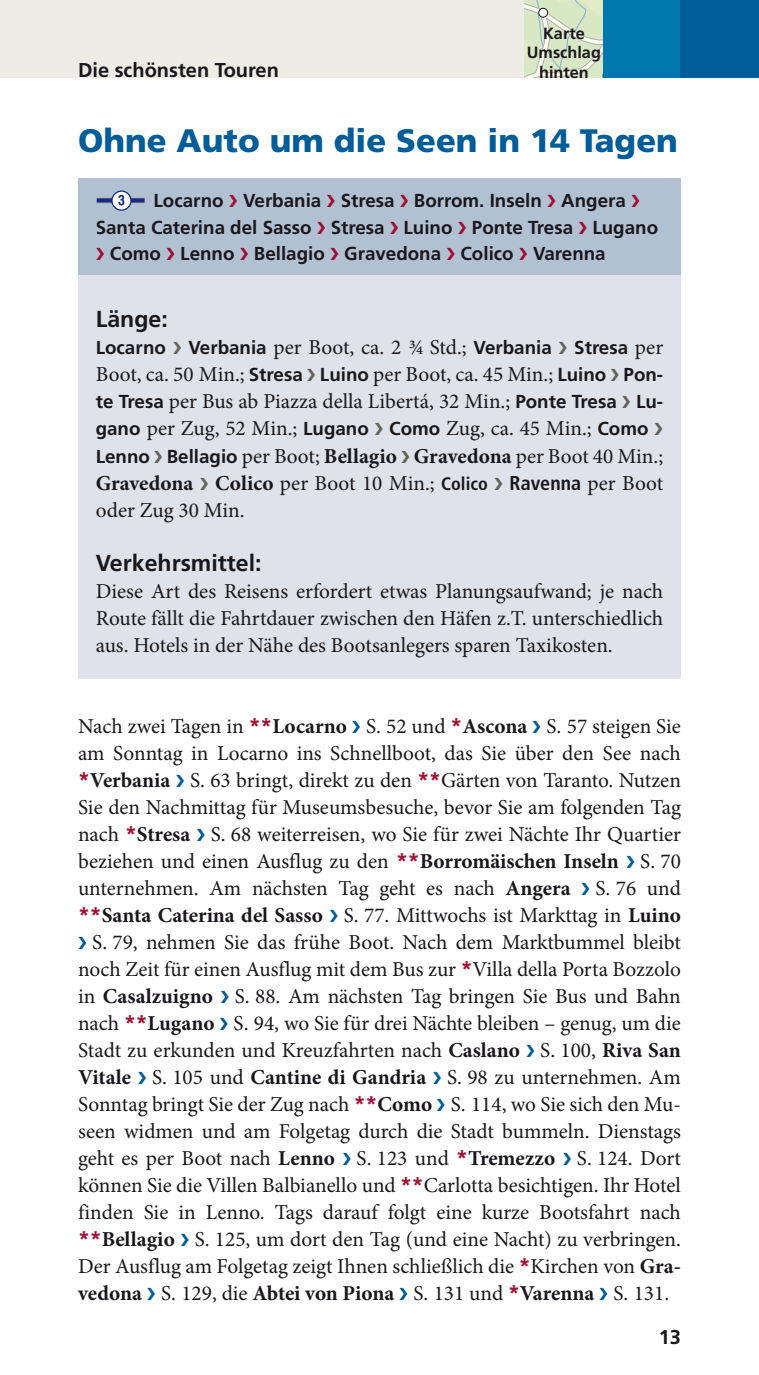
<style>
.page{position:relative;width:759px;height:1375px;background:#fff}
.page>*{position:absolute;margin:0;border:0;box-sizing:border-box;transform-origin:0 0}
.t1{font:900 32.5px "Frutiger LT Pro";color:#005d97}
.t2{font:700 23px "Frutiger LT Pro";color:#1a171c}
.t3{font:21.25px/27px "Minion Pro";color:#1a171c;text-align:justify}
.t4{font:700 20px "Frutiger LT Pro";color:#1a171c}
.t5{font:700 18.75px/27px "Frutiger LT Pro";color:#1a171c}
.t6{font:700 16.25px/19.8px "Frutiger LT Pro";color:#1a171c;text-align:center}
.s1{color:#a10d33}
.s2{color:#656459}
.s3{font-family:"Minion Pro";font-weight:400;font-size:21.25px}
.s4{font-family:"Frutiger LT Pro";font-weight:700;font-size:18.75px}
.s5{font-weight:700}
.s6{font-family:"Frutiger LT Pro";font-weight:700;font-stretch:condensed;font-size:18px}
.s7{font-family:"Frutiger LT Pro";font-weight:700;font-stretch:condensed;font-size:20px}
.s8{font-family:"Frutiger LT Pro";font-weight:700;color:#a10d33}
.s9{color:#005d97}
</style>
<div class="page">
<div style="left:0;top:0;width:758px;height:78px;background:#edece7"></div>
<div style="left:602px;top:0;width:156px;height:78px;background:#0078af"></div>
<div style="left:680px;top:0;width:78px;height:78px;background:#005d97"></div>
<div style="left:78px;top:178px;width:602px;height:501px;background:#dfe2ea"></div>
<div style="left:78px;top:178px;width:602px;height:96px;background:#b2c1d2"></div>
<div style="left:97px;top:197px;width:47px;height:7px;background:#b1b3b4"></div>
<div style="left:97px;top:198px;width:47px;height:5px;background:#172983"></div>
<svg style="left:112px;top:191px;width:19px;height:19px"></svg>
<div style="left:111px;top:190px;width:20px;height:21px;border:1px solid #172983;border-radius:50%"></div>
<svg style="left:118px;top:195px;width:6px;height:10px"></svg>
<svg style="left:524px;top:0;width:78px;height:78px;background:#d8e5c8"></svg>
<div style="left:538px;top:8px;width:9px;height:9px;background:#fff;border-radius:50%"></div>
<div style="left:538px;top:8px;width:9px;height:10px;border:1px solid #1a171c;border-radius:50%"></div>
<p class="t4" style="left:78px;top:58px;width:202px">Die schönsten Touren</p>
<p class="t6" style="left:526px;top:23px;width:76px">Karte<br>Umschlag hinten</p>
<p class="t1" style="left:78px;top:121px;width:601px">Ohne Auto um die Seen in 14 Tagen</p>
<p class="t5" style="left:96px;top:187px;width:563px;text-indent:58px">Locarno <span class="s1">❯</span> Verbania <span class="s1">❯</span> Stresa <span class="s1">❯</span> Borrom. Inseln <span class="s1">❯</span> Angera <span class="s1">❯<br></span>Santa Caterina del Sasso <span class="s1">❯</span> Stresa <span class="s1">❯</span> Luino <span class="s1">❯</span> Ponte Tresa <span class="s1">❯</span> Lugano <span class="s1">❯</span> Como <span class="s1">❯</span> Lenno <span class="s1">❯</span> Bellagio <span class="s1">❯</span> Gravedona <span class="s1">❯</span> Colico <span class="s1">❯</span> Varenna</p>
<p class="t2" style="left:96px;top:306px;width:73px">Länge:</p>
<p class="t5" style="left:96px;top:334px;width:568px">Locarno <span class="s2">❯</span> Verbania <span class="s3">per Boot, ca. 2 ¾ Std.;</span> Verbania <span class="s2">❯</span> Stresa <span class="s3">per</span></p>
<p class="t3" style="left:96px;top:361px;width:568px">Boot, ca. 50 Min.; <span class="s4">Stresa</span> <span class="s2">❯</span> <span class="s4">Luino</span> per Boot, ca. 45 Min.; <span class="s4">Luino</span> <span class="s2">❯</span> <span class="s4">Pon&shy;te Tresa</span> per Bus ab Piazza della Libertá, 32 Min.; <span class="s4">Ponte Tresa</span> <span class="s2">❯</span> <span class="s4">Lu&shy;gano</span> per Zug, 52 Min.; <span class="s4">Lugano</span> <span class="s2">❯</span> <span class="s4">Como</span> Zug, ca. 45 Min.; <span class="s4">Como</span> <span class="s2">❯ </span><span class="s4">Lenno</span> <span class="s2">❯</span> <span class="s4">Bellagio</span> per Boot; <span class="s5">Bellagio</span> <span class="s2">❯</span> <span class="s5">Gravedona</span> per Boot 40 Min.; <span class="s5">Gravedona</span> <span class="s2">❯</span> <span class="s5">Colico</span> per Boot 10 Min.; <span class="s6">Colico</span> <span class="s2">❯</span> <span class="s7">Ravenna</span> per Boot oder Zug 30 Min.</p>
<p class="t2" style="left:96px;top:549px;width:167px">Verkehrsmittel:</p>
<p class="t3" style="left:96px;top:577px;width:568px">Diese Art des Reisens erfordert etwas Planungsaufwand; je nach Route fällt die Fahrtdauer zwischen den Häfen z.T. unterschiedlich aus. Hotels in der Nähe des Bootsanlegers sparen Taxikosten.</p>
<p class="t3" style="left:78px;top:712px;width:604px">Nach zwei Tagen in <span class="s8">**</span><span class="s5">Locarno</span> <span class="s9">❯</span> S. 52 und <span class="s8">*</span><span class="s5">Ascona</span> <span class="s9">❯</span> S. 57 steigen Sie am Sonntag in Locarno ins Schnellboot, das Sie über den See nach <span class="s8">*</span><span class="s5">Verbania</span> <span class="s9">❯</span> S. 63 bringt, direkt zu den <span class="s8">**</span>Gärten von Taranto. Nutzen Sie den Nachmittag für Museumsbesuche, bevor Sie am folgenden Tag nach <span class="s8">*</span><span class="s5">Stresa</span> <span class="s9">❯</span> S. 68 weiterreisen, wo Sie für zwei Nächte Ihr Quartier beziehen und einen Ausflug zu den <span class="s8">**</span><span class="s5">Borromäischen Inseln</span> <span class="s9">❯</span> S. 70 unternehmen. Am nächsten Tag geht es nach <span class="s5">Angera</span> <span class="s9">❯</span> S. 76 und <span class="s8">**</span><span class="s5">Santa Caterina del Sasso</span> <span class="s9">❯</span> S. 77. Mittwochs ist Markttag in <span class="s5">Luino </span><span class="s9">❯</span> S. 79, nehmen Sie das frühe Boot. Nach dem Marktbummel bleibt noch Zeit für einen Ausflug mit dem Bus zur <span class="s8">*</span>Villa della Porta Bozzolo in <span class="s5">Casalzuigno</span> <span class="s9">❯</span> S. 88. Am nächsten Tag bringen Sie Bus und Bahn nach <span class="s8">**</span><span class="s5">Lugano</span> <span class="s9">❯</span> S. 94, wo Sie für drei Nächte bleiben – genug, um die Stadt zu erkunden und Kreuzfahrten nach <span class="s5">Caslano</span> <span class="s9">❯</span> S. 100, <span class="s5">Riva San Vitale</span> <span class="s9">❯</span> S. 105 und <span class="s5">Cantine di Gandria</span> <span class="s9">❯</span> S. 98 zu unternehmen. Am Sonntag bringt Sie der Zug nach <span class="s8">**</span><span class="s5">Como</span> <span class="s9">❯</span> S. 114, wo Sie sich den Mu&shy;seen widmen und am Folgetag durch die Stadt bummeln. Dienstags geht es per Boot nach <span class="s5">Lenno</span> <span class="s9">❯</span> S. 123 und <span class="s8">*</span><span class="s5">Tremezzo</span> <span class="s9">❯</span> S. 124. Dort können Sie die Villen Balbianello und <span class="s8">**</span>Carlotta besichtigen. Ihr Hotel finden Sie in Lenno. Tags darauf folgt eine kurze Bootsfahrt nach <span class="s8">**</span><span class="s5">Bellagio</span> <span class="s9">❯</span> S. 125, um dort den Tag (und eine Nacht) zu verbringen.<br>Der Ausflug am Folgetag zeigt Ihnen schließlich die <span class="s8">*</span>Kirchen von <span class="s5">Gra&shy;vedona</span> <span class="s9">❯</span> S. 129, die <span class="s5">Abtei von Piona</span> <span class="s9">❯</span> S. 131 und <span class="s8">*</span><span class="s5">Varenna</span> <span class="s9">❯</span> S. 131.</p>
<p class="t4" style="left:658px;top:1325px;width:24px">13</p>
</div>
